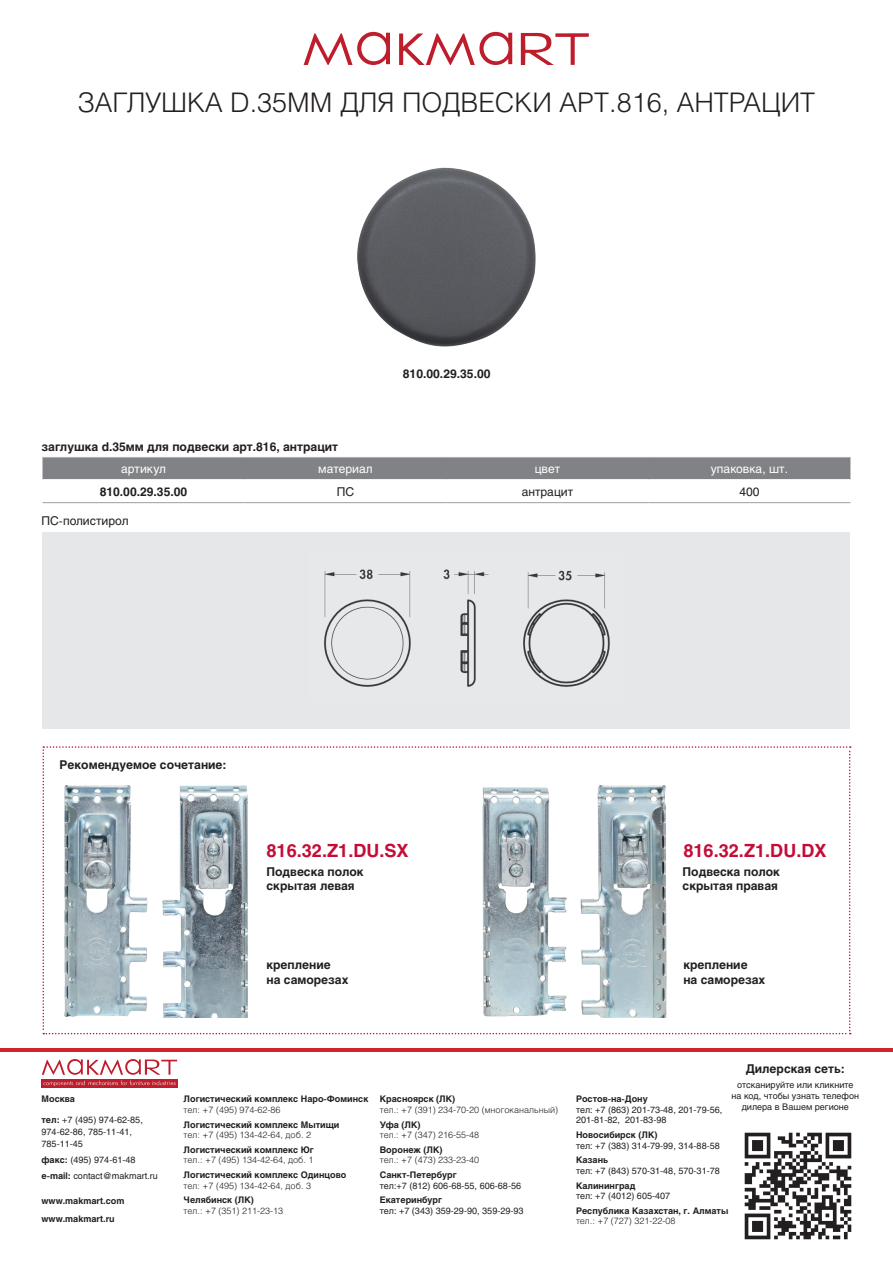
<style>
.page{position:relative;width:893px;height:1263px;background:#fff}
.page>*{position:absolute;margin:0;border:0;box-sizing:border-box;transform-origin:0 0}
.артикулы{font:300 27px "Helios";color:#231f20}
.артикул_группы{font:700 18px "Helios";color:#c40c37}
.артикулы-2{font:700 12px/14.4px "Helios";color:#231f20}
.t1{font:12px "Helios";color:#fff}
.t2{font:12px "Helios";color:#231f20}
.t3{font:9px/12px "Helios";color:#231f20}
.t4{font:700 9px/17.5px "Helios";color:#231f20}
.t5{font:300 9px "Helios";color:#231f20}
.s1{font-weight:700}
</style>
<div class="page">
<svg style="left:399px;top:32px;width:113px;height:33px"></svg>
<svg style="left:304px;top:32px;width:86px;height:33px"></svg>
<svg style="left:521px;top:33px;width:68px;height:32px"></svg>
<img style="left:744px;top:1132px;width:108px;height:108px">
<div style="left:42px;top:1079px;width:136px;height:9px;background:#be1d2c"></div>
<svg style="left:42px;top:1059px;width:135px;height:27px"></svg>
<hr style="left:0;top:1048px;width:893px;height:4px;background:#d1232a">
<div style="left:43px;top:532px;width:807px;height:196px;background:#e6e7e9"></div>
<div style="left:43px;top:457px;width:807px;height:22px;background:#808285"></div>
<hr style="left:43px;top:502px;width:201px;height:1px;background:#a8a9ad">
<hr style="left:244px;top:502px;width:202px;height:1px;background:#a8a9ad">
<hr style="left:446px;top:502px;width:202px;height:1px;background:#a8a9ad">
<hr style="left:648px;top:502px;width:202px;height:1px;background:#a8a9ad">
<svg style="left:43px;top:746px;width:808px;height:288px"></svg>
<img style="left:357px;top:167px;width:179px;height:180px">
<img style="left:324px;top:569px;width:286px;height:118px">
<img style="left:63px;top:785px;width:86px;height:232px">
<img style="left:482px;top:785px;width:85px;height:232px">
<img style="left:162px;top:785px;width:86px;height:232px">
<img style="left:581px;top:785px;width:85px;height:232px">
<p class="артикулы" style="left:78px;top:86px;width:739px">ЗАГЛУШКА D.35ММ ДЛЯ ПОДВЕСКИ АРТ.816, АНТРАЦИТ</p>
<p class="артикулы-2" style="left:42px;top:440px;width:298px">заглушка d.35мм для подвески арт.816, антрацит</p>
<p class="артикулы-2" style="left:403px;top:367px;width:89px">810.00.29.35.00</p>
<p class="t1" style="left:121px;top:461px;width:46px">артикул</p>
<p class="t1" style="left:318px;top:461px;width:56px">материал</p>
<p class="t1" style="left:535px;top:461px;width:27px">цвет</p>
<p class="t1" style="left:711px;top:461px;width:79px">упаковка, шт.</p>
<p class="артикулы-2" style="left:100px;top:484px;width:89px">810.00.29.35.00</p>
<p class="t2" style="left:337px;top:484px;width:19px">ПС</p>
<p class="t2" style="left:522px;top:484px;width:53px">антрацит</p>
<p class="t2" style="left:739px;top:484px;width:22px">400</p>
<p class="t2" style="left:42px;top:513px;width:89px">ПС-полистирол</p>
<p class="артикулы-2" style="left:60px;top:757px;width:169px">Рекомендуемое сочетание:</p>
<p class="артикул_группы" style="left:266px;top:840px;width:144px">816.32.Z1.DU.SX</p>
<p class="артикул_группы" style="left:683px;top:840px;width:145px">816.32.Z1.DU.DX</p>
<p class="артикулы-2" style="left:266px;top:864px;width:99px">Подвеска полок скрытая левая</p>
<p class="артикулы-2" style="left:683px;top:864px;width:99px">Подвеска полок скрытая правая</p>
<p class="артикулы-2" style="left:266px;top:958px;width:66px">крепление</p>
<p class="артикулы-2" style="left:266px;top:972px;width:84px">на саморезах</p>
<p class="артикулы-2" style="left:683px;top:958px;width:66px">крепление</p>
<p class="артикулы-2" style="left:683px;top:972px;width:84px">на саморезах</p>
<p class="t4" style="left:42px;top:1090px;width:35px">Москва</p>
<p class="t3" style="left:42px;top:1114px;width:103px"><span class="s1">тел:</span> +7 (495) 974-62-85,<br>974-62-86, 785-11-41,<br>785-11-45</p>
<p class="t3" style="left:42px;top:1152px;width:118px;line-height:16.2px"><span class="s1">факс:</span> (495) 974-61-48 <span class="s1">e-mail:</span> contact@makmart.ru</p>
<p class="t4" style="left:42px;top:1192px;width:84px">www.makmart.com www.makmart.ru</p>
<p class="t4" style="left:184px;top:1090px;width:186px">Логистический комплекс Наро-Фоминск</p>
<p class="t5" style="left:184px;top:1104px;width:98px">тел: +7 (495) 974-62-86</p>
<p class="t4" style="left:184px;top:1115px;width:157px">Логистический комплекс Мытищи</p>
<p class="t5" style="left:184px;top:1129px;width:129px">тел: +7 (495) 134-42-64, доб. 2</p>
<p class="t4" style="left:184px;top:1141px;width:132px">Логистический комплекс Юг</p>
<p class="t5" style="left:184px;top:1155px;width:131px">тел.: +7 (495) 134-42-64, доб. 1</p>
<p class="t4" style="left:184px;top:1166px;width:164px">Логистический комплекс Одинцово</p>
<p class="t5" style="left:184px;top:1180px;width:129px">тел: +7 (495) 134-42-64, доб. 3</p>
<p class="t4" style="left:184px;top:1191px;width:72px">Челябинск (ЛК)</p>
<p class="t5" style="left:184px;top:1205px;width:101px">тел.: +7 (351) 211-23-13</p>
<p class="t4" style="left:380px;top:1090px;width:77px">Красноярск (ЛК)</p>
<p class="t5" style="left:380px;top:1104px;width:180px">тел.: +7 (391) 234-70-20 (многоканальный)</p>
<p class="t4" style="left:380px;top:1115px;width:42px">Уфа (ЛК)</p>
<p class="t5" style="left:380px;top:1129px;width:101px">тел.: +7 (347) 216-55-48</p>
<p class="t4" style="left:380px;top:1141px;width:64px">Воронеж (ЛК)</p>
<p class="t5" style="left:380px;top:1155px;width:101px">тел.: +7 (473) 233-23-40</p>
<p class="t4" style="left:380px;top:1166px;width:78px">Санкт-Петербург</p>
<p class="t3" style="left:380px;top:1179px;width:143px">тел:+7 (812) 606-68-55, 606-68-56</p>
<p class="t4" style="left:380px;top:1191px;width:64px">Екатеринбург</p>
<p class="t3" style="left:380px;top:1204px;width:145px">тел: +7 (343) 359-29-90, 359-29-93</p>
<h3 class="артикулы-2" style="left:746px;top:1061px;width:101px">Дилерская сеть:</h3>
<p class="t3" style="left:732px;top:1079px;width:129px;line-height:10.8px;text-align:center">отсканируйте или кликните на код, чтобы узнать телефон дилера в Вашем регионе</p>
<p class="t4" style="left:576px;top:1090px;width:73px">Ростов-на-Дону</p>
<p class="t3" style="left:576px;top:1104px;width:148px;line-height:10.5px">тел: +7 (863) 201-73-48, 201-79-56,<br>201-81-82, 201-83-98</p>
<p class="t4" style="left:576px;top:1126px;width:83px">Новосибирск (ЛК)</p>
<p class="t3" style="left:576px;top:1139px;width:145px">тел: +7 (383) 314-79-99, 314-88-58</p>
<p class="t4" style="left:576px;top:1151px;width:34px">Казань</p>
<p class="t3" style="left:576px;top:1164px;width:145px">тел: +7 (843) 570-31-48, 570-31-78</p>
<p class="t4" style="left:576px;top:1176px;width:61px">Калининград</p>
<p class="t3" style="left:576px;top:1190px;width:96px">тел: +7 (4012) 605-407</p>
<p class="t4" style="left:576px;top:1202px;width:154px">Республика Казахстан, г. Алматы</p>
<p class="t5" style="left:576px;top:1216px;width:101px">тел.: +7 (727) 321-22-08</p>
</div>
